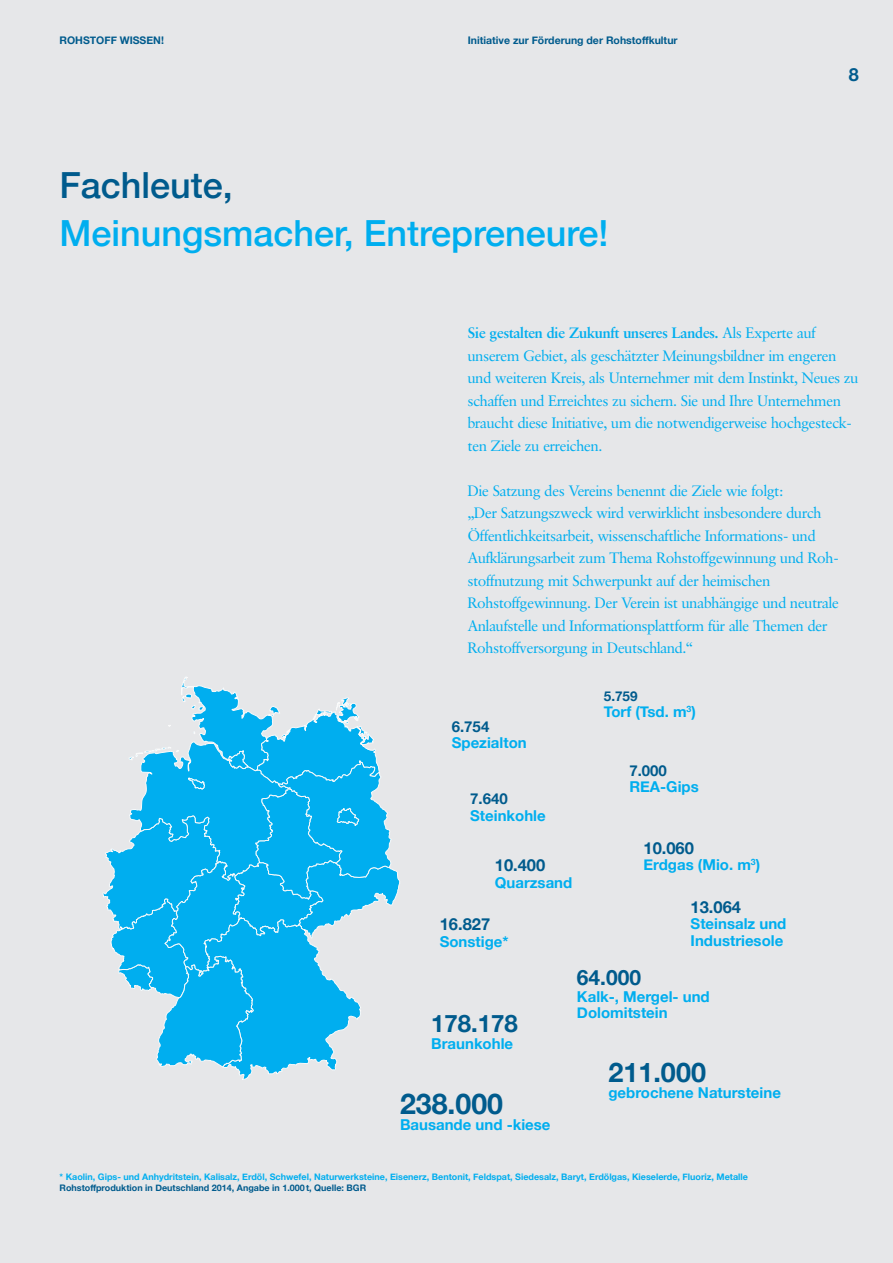
<style>
.page{position:relative;width:893px;height:1263px;background:#e6e7e9}
.page>*{position:absolute;margin:0;border:0;box-sizing:border-box;transform-origin:0 0}
.t1{font:500 36px "Helvetica Neue";color:#00aeef}
.t2{font:500 36px "Helvetica Neue";color:#005b8d}
.t3{font:700 28.5px "Helvetica Neue";color:#005b8d}
.t4{font:700 27px "Helvetica Neue";color:#005b8d}
.t5{font:700 24px "Helvetica Neue";color:#005b8d}
.t6{font:700 21px "Helvetica Neue";color:#005b8d}
.t7{font:700 18px "Helvetica Neue";color:#005b8d}
.t8{font:700 16.5px "Helvetica Neue";color:#005b8d}
.t9{font:15px/22.5px "Sabon BQ";color:#00aeef}
.t10{font:700 15px/16.4px "Helvetica Neue";color:#00aeef}
.t11{font:700 15px "Helvetica Neue";color:#005b8d}
.t12{font:700 13.5px "Helvetica Neue";color:#005b8d}
.t13{font:700 10.5px "Helvetica Neue";color:#005b8d}
.t14{font:700 9px "Helvetica Neue";color:#00aeef}
.t15{font:700 9px "Helvetica Neue";color:#005b8d}
.s1{font-weight:700}
</style>
<div class="page">
<svg style="left:103px;top:677px;width:297px;height:403px"></svg>
<p class="t13" style="left:60px;top:32px;width:106px">ROHSTOFF WISSEN!</p>
<p class="t13" style="left:468px;top:32px;width:211px">Initiative zur Förderung der Rohstoffkultur</p>
<h1 class="t2" style="left:60px;top:156px;width:175px">Fachleute,</h1>
<h1 class="t1" style="left:60px;top:204px;width:550px">Meinungsmacher, Entrepreneure!</h1>
<p class="t7" style="left:849px;top:61px;width:12px">8</p>
<p class="t9" style="left:468px;top:322px;width:392px"><span class="s1">Sie gestalten die Zukunft unseres Landes.</span> Als Experte auf unserem Gebiet, als geschätzter Meinungsbildner im engeren und weiteren Kreis, als Unternehmer mit dem Instinkt, Neues zu schaffen und Erreichtes zu sichern. Sie und Ihre Unternehmen braucht diese Initiative, um die notwendigerweise hochgesteck&shy;ten Ziele zu erreichen.</p>
<p class="t9" style="left:468px;top:479px;width:372px">Die Satzung des Vereins benennt die Ziele wie folgt:<br>„Der Satzungszweck wird verwirklicht insbesondere durch Öffentlichkeitsarbeit, wissenschaftliche Informations- und Aufklärungsarbeit zum Thema Rohstoffgewinnung und Roh&shy;stoffnutzung mit Schwerpunkt auf der heimischen Rohstoffgewinnung. Der Verein ist unabhängige und neutrale Anlaufstelle und Informationsplattform für alle Themen der Rohstoffversorgung in Deutschland.“</p>
<p class="t11" style="left:452px;top:715px;width:39px">6.754</p>
<p class="t10" style="left:452px;top:735px;width:76px">Spezialton</p>
<p class="t11" style="left:470px;top:787px;width:39px">7.640</p>
<p class="t10" style="left:470px;top:807px;width:77px">Steinkohle</p>
<p class="t8" style="left:495px;top:852px;width:52px">10.400</p>
<p class="t10" style="left:495px;top:875px;width:79px">Quarzsand</p>
<p class="t8" style="left:440px;top:911px;width:52px">16.827</p>
<p class="t10" style="left:440px;top:934px;width:70px">Sonstige*</p>
<p class="t12" style="left:604px;top:685px;width:35px">5.759</p>
<p class="t10" style="left:604px;top:704px;width:94px">Torf (Tsd. m<sup>3</sup>)</p>
<p class="t11" style="left:629px;top:759px;width:39px">7.000</p>
<p class="t10" style="left:629px;top:779px;width:71px">REA-Gips</p>
<p class="t8" style="left:643px;top:835px;width:52px">10.060</p>
<p class="t10" style="left:643px;top:857px;width:118px">Erdgas (Mio. m<sup>3</sup>)</p>
<p class="t8" style="left:691px;top:894px;width:52px">13.064</p>
<p class="t10" style="left:691px;top:916px;width:97px">Steinsalz und<br>Industriesole</p>
<h3 class="t5" style="left:431px;top:1005px;width:88px">178.178</h3>
<p class="t10" style="left:431px;top:1035px;width:83px">Braunkohle</p>
<h2 class="t3" style="left:400px;top:1081px;width:104px">238.000</h2>
<p class="t10" style="left:400px;top:1117px;width:152px">Bausande und -kiese</p>
<h3 class="t6" style="left:577px;top:961px;width:66px">64.000</h3>
<p class="t10" style="left:577px;top:989px;width:134px">Kalk-, Mergel- und<br>Dolomitstein</p>
<h3 class="t4" style="left:608px;top:1051px;width:99px">211.000</h3>
<p class="t10" style="left:608px;top:1085px;width:174px">gebrochene Natursteine</p>
<p class="t14" style="left:60px;top:1170px;width:690px">* Kaolin, Gips- und Anhydritstein, Kalisalz, Erdöl, Schwefel, Naturwerksteine, Eisenerz, Bentonit, Feldspat, Siedesalz, Baryt, Erdölgas, Kieselerde, Fluoriz, Metalle</p>
<p class="t15" style="left:60px;top:1181px;width:308px">Rohstoffproduktion in Deutschland 2014, Angabe in 1.000t, Quelle: BGR</p>
</div>
